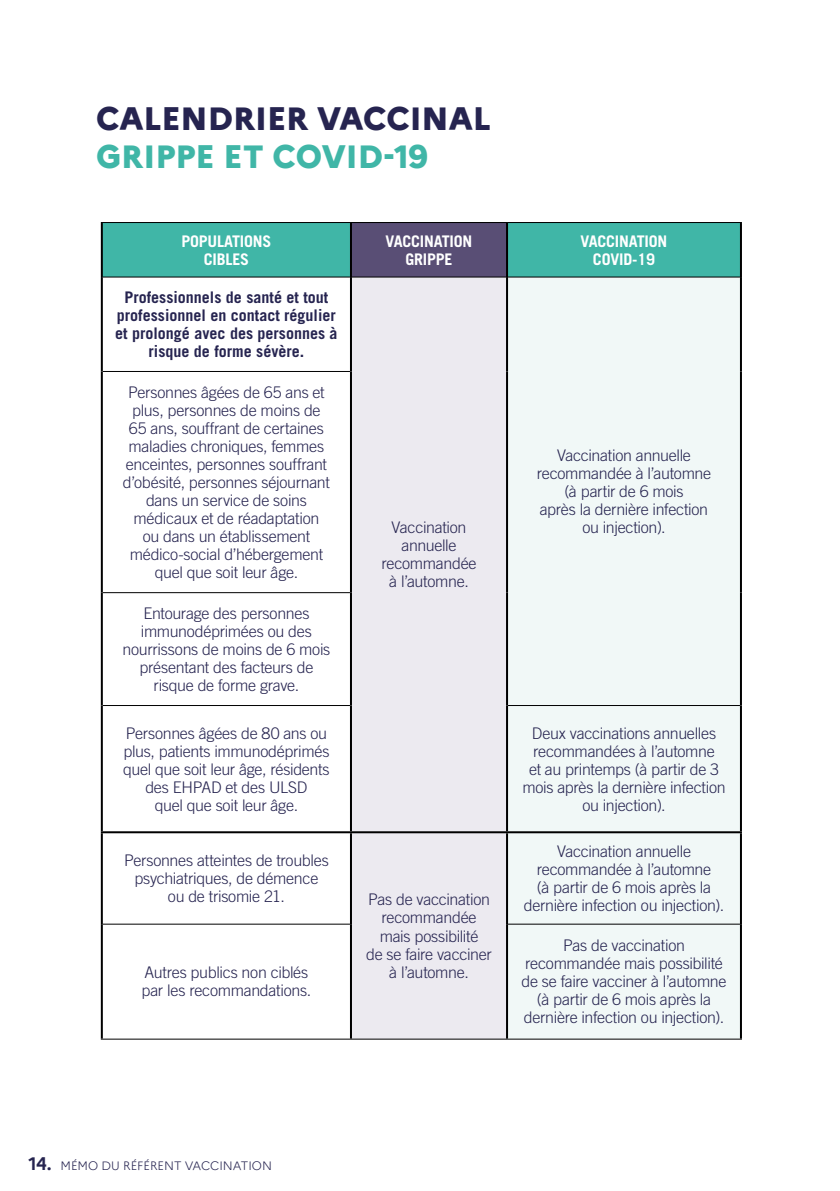
<style>
.page{position:relative;width:840px;height:1191px;background:#fff}
.page>*{position:absolute;margin:0;border:0;box-sizing:border-box;transform-origin:0 0}
.t1{font:800 32px "Marianne";color:#262450}
.t2{font:800 32px "Marianne";color:#40b6a7}
.t3{font:300 16px/18px "Trade Gothic LT Std";letter-spacing:-.02em;color:#262450;text-align:center}
.t4{font:700 16px/18px "Trade Gothic LT Std";color:#262450;text-align:center}
.t5{font:700 16px/18px "Trade Gothic LT Std";letter-spacing:-.01em;color:#fff;text-align:center}
.t6{font:300 12px "Marianne";color:#262450}
.s1{font-weight:700;font-size:18px}
</style>
<div class="page">
<div style="left:102px;top:222px;width:249px;height:55px;background:#40b6a7"></div>
<div style="left:351px;top:222px;width:155px;height:55px;background:#594e75"></div>
<div style="left:506px;top:222px;width:234px;height:55px;background:#40b6a7"></div>
<div style="left:352px;top:277px;width:153px;height:761px;background:#eceaf0"></div>
<div style="left:507px;top:277px;width:232px;height:761px;background:#f1f8f7"></div>
<svg style="left:103px;top:593px;width:247px;height:332px"></svg>
<hr style="left:101px;top:222px;width:250px;height:1px;background:#000">
<hr style="left:351px;top:222px;width:155px;height:1px;background:#000">
<hr style="left:506px;top:222px;width:235px;height:1px;background:#000">
<hr style="left:103px;top:276px;width:247px;height:1px;background:#000">
<hr style="left:352px;top:276px;width:153px;height:1px;background:#000">
<hr style="left:507px;top:276px;width:232px;height:1px;background:#000">
<hr style="left:103px;top:371px;width:247px;height:1px;background:#000">
<hr style="left:103px;top:592px;width:247px;height:1px;background:#000">
<hr style="left:103px;top:705px;width:247px;height:1px;background:#000">
<hr style="left:507px;top:705px;width:232px;height:1px;background:#000">
<hr style="left:351px;top:1038px;width:155px;height:1px;background:#000">
<hr style="left:103px;top:923px;width:247px;height:1px;background:#000">
<hr style="left:101px;top:1038px;width:250px;height:1px;background:#000">
<hr style="left:507px;top:923px;width:232px;height:1px;background:#000">
<hr style="left:506px;top:1038px;width:235px;height:1px;background:#000">
<hr style="left:101px;top:277px;width:2px;height:94px;background:#000">
<hr style="left:350px;top:277px;width:2px;height:94px;background:#000">
<hr style="left:505px;top:277px;width:2px;height:94px;background:#000">
<hr style="left:739px;top:277px;width:2px;height:94px;background:#000">
<hr style="left:505px;top:371px;width:2px;height:221px;background:#000">
<hr style="left:739px;top:371px;width:2px;height:221px;background:#000">
<hr style="left:505px;top:592px;width:2px;height:113px;background:#000">
<hr style="left:739px;top:592px;width:2px;height:113px;background:#000">
<hr style="left:101px;top:371px;width:2px;height:221px;background:#000">
<hr style="left:350px;top:371px;width:2px;height:221px;background:#000">
<hr style="left:101px;top:592px;width:2px;height:113px;background:#000">
<hr style="left:350px;top:592px;width:2px;height:113px;background:#000">
<hr style="left:101px;top:705px;width:2px;height:126px;background:#000">
<hr style="left:350px;top:705px;width:2px;height:126px;background:#000">
<hr style="left:505px;top:705px;width:2px;height:126px;background:#000">
<hr style="left:739px;top:705px;width:2px;height:126px;background:#000">
<hr style="left:101px;top:833px;width:2px;height:91px;background:#000">
<hr style="left:350px;top:833px;width:2px;height:91px;background:#000">
<hr style="left:505px;top:833px;width:2px;height:91px;background:#000">
<hr style="left:739px;top:833px;width:2px;height:91px;background:#000">
<hr style="left:101px;top:924px;width:2px;height:114px;background:#000">
<hr style="left:350px;top:924px;width:2px;height:114px;background:#000">
<hr style="left:505px;top:924px;width:2px;height:114px;background:#000">
<hr style="left:739px;top:924px;width:2px;height:114px;background:#000">
<hr style="left:101px;top:223px;width:2px;height:54px;background:#000">
<hr style="left:350px;top:223px;width:2px;height:54px;background:#000">
<hr style="left:505px;top:223px;width:2px;height:54px;background:#000">
<hr style="left:739px;top:223px;width:2px;height:54px;background:#000">
<hr style="left:101px;top:831px;width:250px;height:2px;background:#000">
<hr style="left:506px;top:831px;width:235px;height:2px;background:#000">
<hr style="left:351px;top:831px;width:155px;height:2px;background:#000">
<h1 class="t1" style="left:96px;top:94px;width:396px">CALENDRIER VACCINAL</h1>
<h1 class="t2" style="left:96px;top:132px;width:333px">GRIPPE ET COVID-19</h1>
<p class="t5" style="left:181px;top:232px;width:91px">POPULATIONS<br>CIBLES</p>
<p class="t5" style="left:385px;top:232px;width:88px">VACCINATION<br>GRIPPE</p>
<p class="t5" style="left:580px;top:232px;width:88px">VACCINATION<br>COVID-19</p>
<p class="t4" style="left:115px;top:288px;width:224px">Professionnels de santé et tout professionnel en contact régulier et prolongé avec des personnes à risque de forme sévère.</p>
<p class="t3" style="left:123px;top:383px;width:208px">Personnes âgées de 65 ans et plus, personnes de moins de<br>65 ans, souffrant de certaines maladies chroniques, femmes enceintes, personnes souffrant d’obésité, personnes séjournant dans un service de soins médicaux et de réadaptation<br>ou dans un établissement médico-social d’hébergement quel que soit leur âge.</p>
<p class="t3" style="left:122px;top:604px;width:209px">Entourage des personnes immunodéprimées ou des nourrissons de moins de 6 mois présentant des facteurs de risque de forme grave.</p>
<p class="t3" style="left:123px;top:723px;width:208px">Personnes âgées de 80 ans ou plus, patients immunodéprimés quel que soit leur âge, résidents des EHPAD et des ULSD<br>quel que soit leur âge.</p>
<p class="t3" style="left:522px;top:723px;width:205px">Deux vaccinations annuelles recommandées à l’automne<br>et au printemps (à partir de 3 mois après la dernière infection ou injection).</p>
<p class="t3" style="left:536px;top:446px;width:176px">Vaccination annuelle recommandée à l’automne (à partir de 6 mois<br>après la dernière infection ou injection).</p>
<p class="t3" style="left:381px;top:518px;width:97px">Vaccination annuelle recommandée à l’automne.</p>
<p class="t3" style="left:124px;top:851px;width:206px">Personnes atteintes de troubles psychiatriques, de démence<br>ou de trisomie 21.</p>
<p class="t3" style="left:141px;top:963px;width:171px;text-align:left">Autres publics non ciblés par les recommandations.</p>
<p class="t3" style="left:366px;top:890px;width:127px">Pas de vaccination recommandée mais possibilité<br>de se faire vacciner à l’automne.</p>
<p class="t3" style="left:523px;top:842px;width:202px">Vaccination annuelle recommandée à l’automne<br>(à partir de 6 mois après la dernière infection ou injection).</p>
<p class="t3" style="left:521px;top:936px;width:206px">Pas de vaccination recommandée mais possibilité de se faire vacciner à l’automne (à partir de 6 mois après la dernière infection ou injection).</p>
<p class="t6" style="left:28px;top:1156px;width:245px"><span class="s1">14.</span> MÉMO DU RÉFÉRENT VACCINATION</p>
</div>
